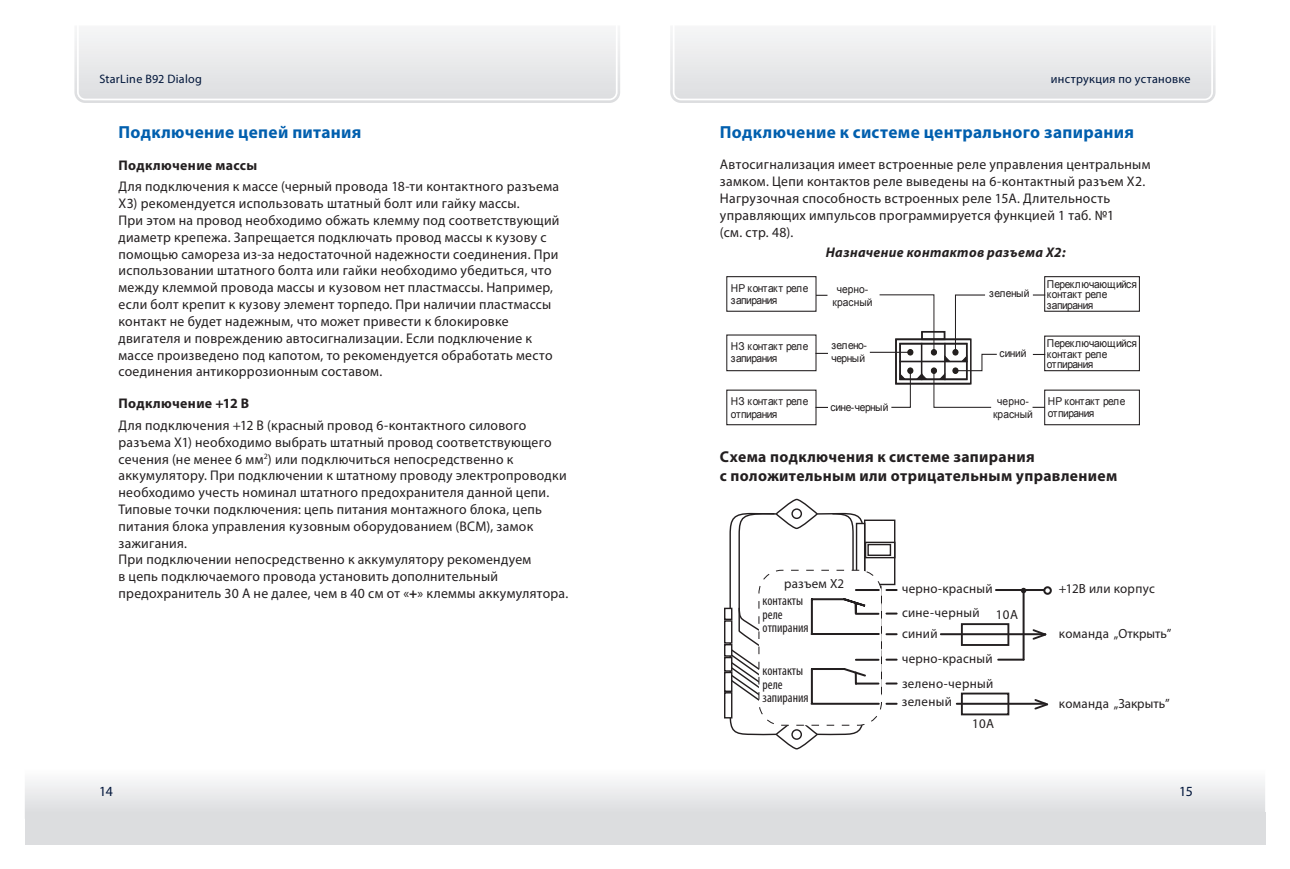
<style>
.page{position:relative;width:1290px;height:869px;background:#fff}
.page>*{position:absolute;margin:0;border:0;box-sizing:border-box;transform-origin:0 0}
.t1{font:700 17.5px "Myriad Pro";letter-spacing:.02em;color:#015fae}
.t2{font:700 15.75px/18.9px "Myriad Pro";letter-spacing:.025em;color:#231f20}
.t3{font:14px/16.8px "Myriad Pro";letter-spacing:.02em;color:#231f20}
.t4{font:700 14px "Myriad Pro";letter-spacing:.025em;color:#231f20}
.t5{font:italic 700 14px "Myriad Pro";letter-spacing:.025em;color:#231f20}
.t6{font:14px "Myriad Pro";color:#00153a}
.t7{font:condensed 13.47px/13.3px "Myriad Pro";color:#231f20}
.t8{font:13.3px/18.6px "Myriad Pro";letter-spacing:.025em;color:#231f20}
.t9{font:12.25px "Myriad Pro";letter-spacing:.025em;color:#00153a}
.t10{font:10.85px/11.9px "Arial";letter-spacing:-.05em;color:#231f20;scale:.95 1}
.t11{font:10.85px/9.6px "Arial";letter-spacing:-.02em;color:#231f20;scale:.95 1}
.t12{font:10.85px/13px "Arial";color:#231f20;text-align:center;scale:.95 1}
.t13{font:10.85px "Arial";letter-spacing:-.01em;color:#231f20;scale:.95 1}
.s1{font-weight:700}
</style>
<div class="page">
<div style="left:25px;top:811px;width:1240px;height:32px;background:#dcdddf"></div>
<svg style="left:74px;top:30px;width:546px;height:73px"></svg>
<svg style="left:670px;top:30px;width:545px;height:73px"></svg>
<svg style="left:25px;top:781px;width:1240px;height:30px"></svg>
<div style="left:726px;top:276px;width:90px;height:35px;border:1px solid #231f20"></div>
<hr style="left:870px;top:351px;width:40px;height:1px;background:#231f20">
<svg style="left:816px;top:406px;width:11px;height:2px"></svg>
<div style="left:726px;top:334px;width:90px;height:37px;border:1px solid #231f20"></div>
<div style="left:726px;top:389px;width:90px;height:36px;border:1px solid #231f20"></div>
<div style="left:1044px;top:276px;width:96px;height:35px;border:1px solid #231f20"></div>
<svg style="left:1033px;top:294px;width:12px;height:1px"></svg>
<div style="left:1044px;top:335px;width:96px;height:36px;border:1px solid #231f20"></div>
<svg style="left:1033px;top:354px;width:12px;height:1px"></svg>
<div style="left:1044px;top:389px;width:96px;height:36px;border:1px solid #231f20"></div>
<svg style="left:878px;top:294px;width:119px;height:114px"></svg>
<svg style="left:816px;top:294px;width:11px;height:2px"></svg>
<div style="left:724px;top:691px;width:8px;height:27px;border:1px solid #231f20"></div>
<div style="left:724px;top:671px;width:8px;height:20px;border:1px solid #231f20"></div>
<div style="left:724px;top:656px;width:8px;height:15px;border:1px solid #231f20"></div>
<div style="left:724px;top:643px;width:8px;height:13px;border:1px solid #231f20"></div>
<div style="left:724px;top:620px;width:8px;height:23px;border:1px solid #231f20"></div>
<div style="left:724px;top:607px;width:8px;height:12px;border:1px solid #231f20"></div>
<svg style="left:1031px;top:629px;width:16px;height:11px"></svg>
<svg style="left:1033px;top:699px;width:16px;height:11px"></svg>
<div style="left:961px;top:692px;width:48px;height:23px;border:2px solid #231f20"></div>
<div style="left:961px;top:623px;width:48px;height:22px;border:2px solid #231f20"></div>
<div style="left:1043px;top:586px;width:9px;height:8px;border:2px solid #231f20;border-radius:50%"></div>
<hr style="left:996px;top:588px;width:48px;height:2px;background:#231f20">
<hr style="left:998px;top:658px;width:25px;height:2px;background:#231f20">
<svg style="left:728px;top:498px;width:168px;height:251px"></svg>
<hr style="left:957px;top:702px;width:88px;height:2px;background:#231f20">
<hr style="left:941px;top:633px;width:104px;height:2px;background:#231f20">
<hr style="left:1022px;top:590px;width:2px;height:69px;background:#231f20">
<svg style="left:1021px;top:587px;width:5px;height:6px"></svg>
<p class="t9" style="left:99px;top:72px;width:104px">StarLine B92 Dialog</p>
<p class="t9" style="left:1051px;top:72px;width:141px">инструкция по установке</p>
<p class="t1" style="left:118px;top:120px;width:244px">Подключение цепей питания</p>
<p class="t4" style="left:118px;top:156px;width:140px">Подключение массы</p>
<p class="t3" style="left:118px;top:178px;width:442px">Для подключения к массе (черный провода 18-ти контактного разъема X3) рекомендуется использовать штатный болт или гайку массы.<br>При этом на провод необходимо обжать клемму под соответствующий диаметр крепежа. Запрещается подключать провод массы к кузову с помощью самореза из-за недостаточной надежности соединения. При использовании штатного болта или гайки необходимо убедиться, что между клеммой провода массы и кузовом нет пластмассы. Например, если болт крепит к кузову элемент торпедо. При наличии пластмассы контакт не будет надежным, что может привести к блокировке двигателя и повреждению автосигнализации. Если подключение к массе произведено под капотом, то рекомендуется обработать место соединения антикоррозионным составом.</p>
<p class="t4" style="left:118px;top:394px;width:132px">Подключение +12 В</p>
<p class="t3" style="left:118px;top:416px;width:451px">Для подключения +12 В (красный провод 6-контактного силового разъема Х1) необходимо выбрать штатный провод соответствующего сечения (не менее 6 мм<sup>2</sup>) или подключиться непосредственно к аккумулятору. При подключении к штатному проводу электропроводки необходимо учесть номинал штатного предохранителя данной цепи.<br>Типовые точки подключения: цепь питания монтажного блока, цепь питания блока управления кузовным оборудованием (BCM), замок зажигания.<br>При подключении непосредственно к аккумулятору рекомендуем<br>в цепь подключаемого провода установить дополнительный предохранитель 30 А не далее, чем в 40 см от «<span class="s1">+</span>» клеммы аккумулятора.</p>
<p class="t1" style="left:720px;top:120px;width:416px">Подключение к системе центрального запирания</p>
<p class="t3" style="left:720px;top:156px;width:432px">Автоcигнализация имеет встроенные реле управления центральным замком. Цепи контактов реле выведены на 6-контактный разъем Х2.<br>Нагрузочная способность встроенных реле 15А. Длительность управляющих импульсов программируется функцией 1 таб. №1<br>(см. стр. 48).</p>
<p class="t5" style="left:826px;top:243px;width:241px">Назначение контактов разъема Х2:</p>
<p class="t11" style="left:1047px;top:279px;width:96px">Переключающийся контакт реле</p>
<p class="t10" style="left:1047px;top:299px;width:51px">запирания</p>
<p class="t11" style="left:1047px;top:338px;width:96px;line-height:10.8px">Переключающийся контакт реле</p>
<p class="t10" style="left:1047px;top:358px;width:51px">отпирания</p>
<p class="t10" style="left:1048px;top:395px;width:83px">НР контакт реле отпирания</p>
<p class="t10" style="left:731px;top:282px;width:83px">НР контакт реле запирания</p>
<p class="t10" style="left:731px;top:340px;width:83px">НЗ контакт реле запирания</p>
<p class="t10" style="left:731px;top:395px;width:83px;line-height:13px">НЗ контакт реле отпирания</p>
<p class="t12" style="left:833px;top:282px;width:43px">черно&shy;красный</p>
<p class="t13" style="left:989px;top:286px;width:44px">зеленый</p>
<p class="t10" style="left:831px;top:339px;width:39px;line-height:13px">зелено&shy;черный</p>
<p class="t10" style="left:830px;top:401px;width:63px">сине-черный</p>
<p class="t10" style="left:999px;top:347px;width:30px">синий</p>
<p class="t12" style="left:993px;top:394px;width:43px">черно&shy;красный</p>
<p class="t2" style="left:720px;top:446px;width:399px">Схема подключения к системе запирания<br>с положительным или отрицательным управлением</p>
<p class="t8" style="left:784px;top:573px;width:62px">разъем Х2</p>
<p class="t7" style="left:763px;top:593px;width:47px">контакты реле отпирания</p>
<p class="t7" style="left:763px;top:663px;width:47px">контакты реле запирания</p>
<p class="t8" style="left:902px;top:578px;width:93px">черно-красный</p>
<p class="t8" style="left:902px;top:602px;width:79px;line-height:20.7px">сине-черный синий</p>
<p class="t8" style="left:996px;top:604px;width:23px">10А</p>
<p class="t8" style="left:902px;top:649px;width:93px">черно-красный</p>
<p class="t8" style="left:902px;top:673px;width:93px">зелено-черный зеленый</p>
<p class="t8" style="left:1059px;top:578px;width:97px">+12В или корпус</p>
<p class="t8" style="left:1059px;top:624px;width:114px">команда „Открыть”</p>
<p class="t8" style="left:1059px;top:693px;width:112px">команда „Закрыть”</p>
<p class="t8" style="left:972px;top:714px;width:23px">10А</p>
<p class="t6" style="left:99px;top:782px;width:15px">14</p>
<p class="t6" style="left:1179px;top:782px;width:15px">15</p>
</div>
